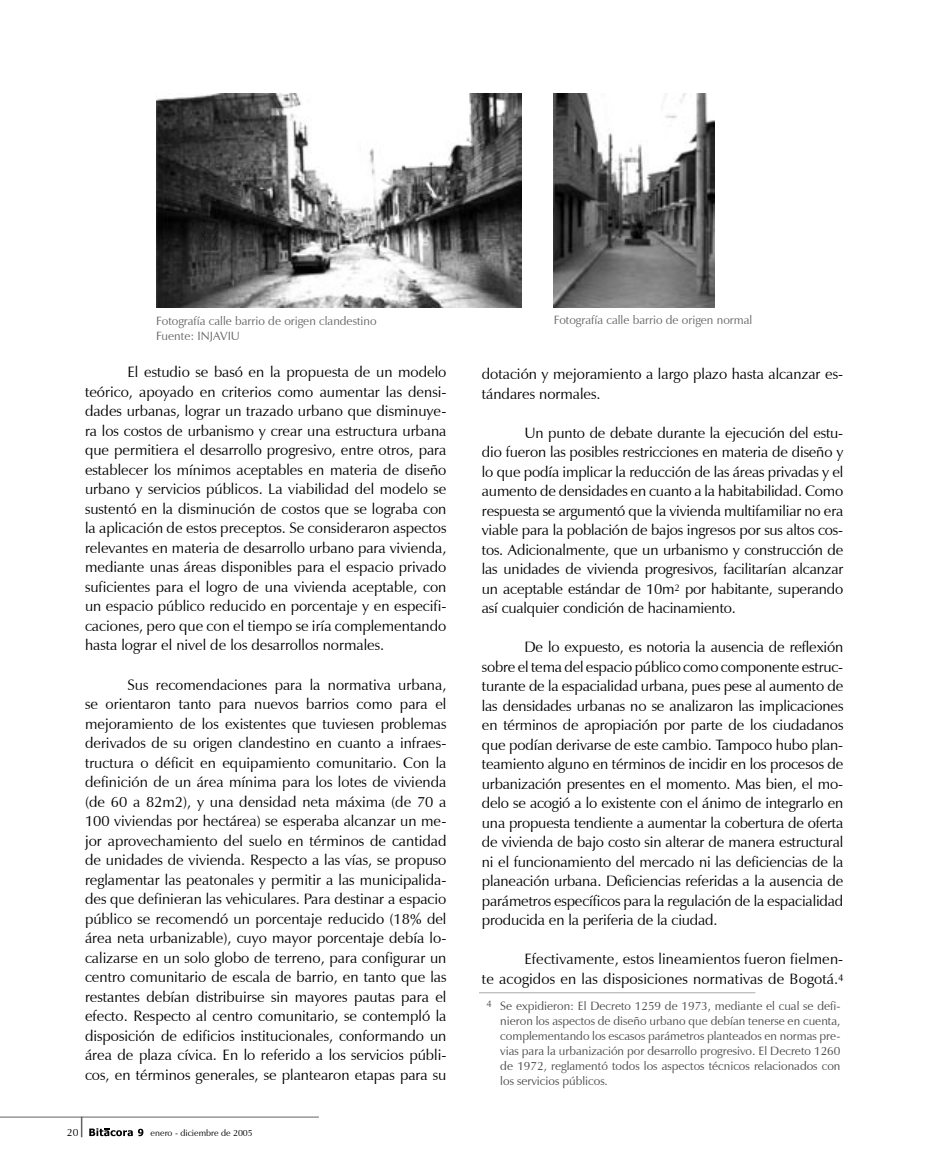
<style>
.page{position:relative;width:927px;height:1170px;background:#fff}
.page>*{position:absolute;margin:0;border:0;box-sizing:border-box;transform-origin:0 0}
.pal_texto{font:15px/19.5px "Zapf Humanist 601 BT";color:#000;text-align:justify}
.pa_pie_de_pag{font:12px/15px "Zapf Humanist 601 BT";color:#484848;text-align:justify}
.pa_pie_de_foto{font:12px/15px "Zapf Humanist 601 BT";color:#636363}
.t1{font:10.5px "Zapf Humanist 601 BT";color:#000}
.t2{font:9px "Zapf Humanist 601 BT";color:#000}
</style>
<div class="page">
<hr style="left:0;top:1116px;width:319px;height:1px;background:#636363">
<svg style="left:81px;top:1116px;width:1px;height:21px"></svg>
<svg style="left:89px;top:1128px;width:54px;height:8px"></svg>
<img style="left:156px;top:94px;width:365px;height:213px">
<img style="left:553px;top:94px;width:161px;height:213px">
<hr style="left:479px;top:992px;width:276px;height:1px;background:#aaa">
<p class="pa_pie_de_foto" style="left:156px;top:313px;width:222px">Fotografía calle barrio de origen clandestino<br>Fuente: INJAVIU</p>
<p class="pa_pie_de_foto" style="left:554px;top:312px;width:200px">Fotografía calle barrio de origen normal</p>
<p class="pal_texto" style="left:85px;top:362px;width:363px;text-indent:43px">El estudio se basó en la propuesta de un modelo teórico, apoyado en criterios como aumentar las densi&shy;dades urbanas, lograr un trazado urbano que disminuye&shy;ra los costos de urbanismo y crear una estructura urbana que permitiera el desarrollo progresivo, entre otros, para establecer los mínimos aceptables en materia de diseño urbano y servicios públicos. La viabilidad del modelo se sustentó en la disminución de costos que se lograba con la aplicación de estos preceptos. Se consideraron aspectos relevantes en materia de desarrollo urbano para vivienda, mediante unas áreas disponibles para el espacio privado suficientes para el logro de una vivienda aceptable, con un espacio público reducido en porcentaje y en especifi&shy;caciones, pero que con el tiempo se iría complementando hasta lograr el nivel de los desarrollos normales.</p>
<p class="pal_texto" style="left:85px;top:674px;width:363px;text-indent:43px">Sus recomendaciones para la normativa urbana, se orientaron tanto para nuevos barrios como para el mejoramiento de los existentes que tuviesen problemas derivados de su origen clandestino en cuanto a infraes&shy;tructura o déficit en equipamiento comunitario. Con la definición de un área mínima para los lotes de vivienda (de 60 a 82m2), y una densidad neta máxima (de 70 a 100 viviendas por hectárea) se esperaba alcanzar un me&shy;jor aprovechamiento del suelo en términos de cantidad de unidades de vivienda. Respecto a las vías, se propuso reglamentar las peatonales y permitir a las municipalida&shy;des que definieran las vehiculares. Para destinar a espacio público se recomendó un porcentaje reducido (18% del área neta urbanizable), cuyo mayor porcentaje debía lo&shy;calizarse en un solo globo de terreno, para configurar un centro comunitario de escala de barrio, en tanto que las restantes debían distribuirse sin mayores pautas para el efecto. Respecto al centro comunitario, se contempló la disposición de edificios institucionales, conformando un área de plaza cívica. En lo referido a los servicios públi&shy;cos, en términos generales, se plantearon etapas para su</p>
<p class="t1" style="left:67px;top:1125px;width:13px">20</p>
<p class="t2" style="left:151px;top:1127px;width:104px">enero - diciembre de 2005</p>
<p class="pal_texto" style="left:482px;top:364px;width:363px">dotación y mejoramiento a largo plazo hasta alcanzar es&shy;tándares normales.</p>
<p class="pal_texto" style="left:482px;top:422px;width:363px;text-indent:43px">Un punto de debate durante la ejecución del estu&shy;dio fueron las posibles restricciones en materia de diseño y lo que podía implicar la reducción de las áreas privadas y el aumento de densidades en cuanto a la habitabilidad. Como respuesta se argumentó que la vivienda multifamiliar no era viable para la población de bajos ingresos por sus altos cos&shy;tos. Adicionalmente, que un urbanismo y construcción de las unidades de vivienda progresivos, facilitarían alcanzar un aceptable estándar de 10m<sup>2</sup> por habitante, superando así cualquier condición de hacinamiento.</p>
<p class="pal_texto" style="left:482px;top:637px;width:363px;text-indent:43px">De lo expuesto, es notoria la ausencia de reflexión sobre el tema del espacio público como componente estruc&shy;turante de la espacialidad urbana, pues pese al aumento de las densidades urbanas no se analizaron las implicaciones en términos de apropiación por parte de los ciudadanos que podían derivarse de este cambio. Tampoco hubo plan&shy;teamiento alguno en términos de incidir en los procesos de urbanización presentes en el momento. Mas bien, el mo&shy;delo se acogió a lo existente con el ánimo de integrarlo en una propuesta tendiente a aumentar la cobertura de oferta de vivienda de bajo costo sin alterar de manera estructural ni el funcionamiento del mercado ni las deficiencias de la planeación urbana. Deficiencias referidas a la ausencia de parámetros específicos para la regulación de la espacialidad producida en la periferia de la ciudad.</p>
<p class="pal_texto" style="left:482px;top:949px;width:363px;text-align:right">Efectivamente, estos lineamientos fueron fielmen-<br>te acogidos en las disposiciones normativas de Bogotá.<sup>4</sup></p>
<p class="pa_pie_de_pag" style="left:500px;top:998px;width:342px;text-indent:-14px"><sup>4</sup> Se expidieron: El Decreto 1259 de 1973, mediante el cual se defi&shy;nieron los aspectos de diseño urbano que debían tenerse en cuenta, complementando los escasos parámetros planteados en normas pre&shy;vias para la urbanización por desarrollo progresivo. El Decreto 1260 de 1972, reglamentó todos los aspectos técnicos relacionados con los servicios públicos.</p>
</div>
